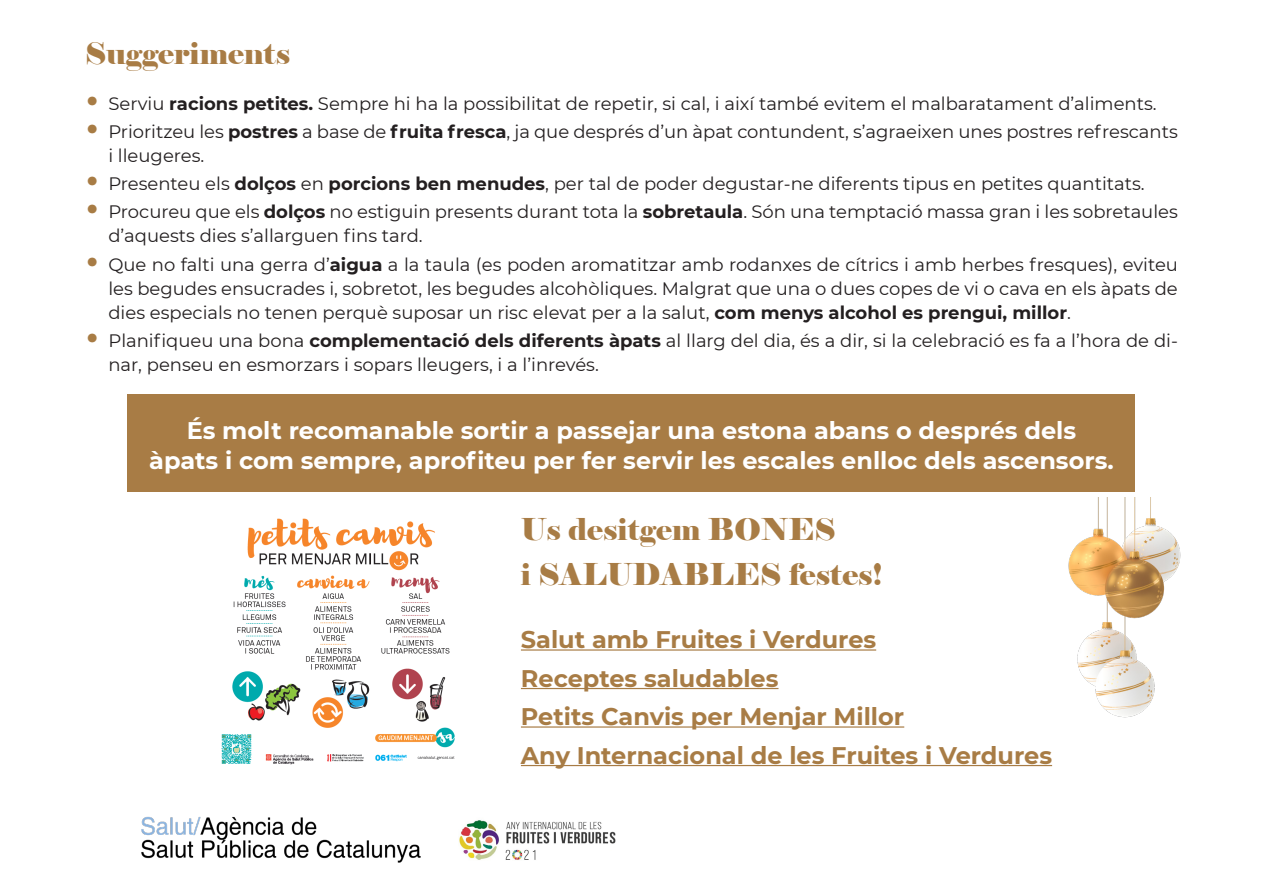
<style>
.page{position:relative;width:1263px;height:893px;background:#fff}
.page>*{position:absolute;margin:0;border:0;box-sizing:border-box;transform-origin:0 0}
.titol_1{font:30px/45px "Elephant";color:#a87c45}
.titol_1-2{font:700 24px/30px "Montserrat";color:#fff;text-align:center}
.texto{font:700 24px "Montserrat";color:#a87c45}
.texto-2{font:18px/24px "Montserrat";color:#231f20}
.s1{font-family:"DINOT";font-size:27px;color:#a87c45}
.s2{font-weight:700}
</style>
<div class="page">
<img style="left:221px;top:518px;width:234px;height:247px">
<div style="left:128px;top:394px;width:1007px;height:98px;background:#a87c45"></div>
<hr style="left:521px;top:649px;width:355px;height:2px;background:#a87c45">
<hr style="left:521px;top:688px;width:257px;height:1px;background:#a87c45">
<hr style="left:521px;top:726px;width:383px;height:2px;background:#a87c45">
<hr style="left:521px;top:765px;width:531px;height:1px;background:#a87c45">
<img style="left:1068px;top:498px;width:113px;height:220px">
<img style="left:141px;top:816px;width:280px;height:46px">
<img style="left:459px;top:820px;width:157px;height:40px">
<p class="titol_1" style="left:85px;top:31px;width:207px">Suggeriments</p>
<p class="texto-2" style="left:85px;top:91px;width:1073px"><span class="s1">•</span> Serviu <span class="s2">racions petites.</span> Sempre hi ha la possibilitat de repetir, si cal, i així també evitem el malbaratament d’aliments.</p>
<p class="texto-2" style="left:108px;top:119px;width:1071px;text-indent:-23px"><span class="s1">•</span> Prioritzeu les <span class="s2">postres</span> a base de <span class="s2">fruita fresca</span>, ja que després d’un àpat contundent, s’agraeixen unes postres refrescants i lleugeres.</p>
<p class="texto-2" style="left:85px;top:171px;width:1061px"><span class="s1">•</span> Presenteu els <span class="s2">dolços</span> en <span class="s2">porcions ben menudes</span>, per tal de poder degustar-ne diferents tipus en petites quantitats.</p>
<p class="texto-2" style="left:108px;top:199px;width:1071px;text-indent:-23px"><span class="s1">•</span> Procureu que els <span class="s2">dolços</span> no estiguin presents durant tota la <span class="s2">sobretaula</span>. Són una temptació massa gran i les sobretaules d’aquests dies s’allarguen fins tard.</p>
<p class="texto-2" style="left:108px;top:252px;width:1071px;text-align:justify;text-indent:-23px"><span class="s1">•</span> Que no falti una gerra d’<span class="s2">aigua</span> a la taula (es poden aromatitzar amb rodanxes de cítrics i amb herbes fresques), eviteu les begudes ensucrades i, sobretot, les begudes alcohòliques. Malgrat que una o dues copes de vi o cava en els àpats de dies especials no tenen perquè suposar un risc elevat per a la salut, <span class="s2">com menys alcohol es prengui, millor</span>.</p>
<p class="texto-2" style="left:108px;top:328px;width:1071px;text-indent:-23px"><span class="s1">•</span> Planifiqueu una bona <span class="s2">complementació dels diferents àpats</span> al llarg del dia, és a dir, si la celebració es fa a l’hora de di&shy;nar, penseu en esmorzars i sopars lleugers, i a l’inrevés.</p>
<p class="titol_1-2" style="left:149px;top:414px;width:966px">És molt recomanable sortir a passejar una estona abans o després dels àpats i com sempre, aprofiteu per fer servir les escales enlloc dels ascensors.</p>
<p class="titol_1" style="left:521px;top:508px;width:363px">Us desitgem BONES<br>i SALUDABLES festes!</p>
<p class="texto" style="left:521px;top:622px;width:357px">Salut amb Fruites i Verdures</p>
<p class="texto" style="left:521px;top:661px;width:259px">Receptes saludables</p>
<p class="texto" style="left:521px;top:699px;width:385px">Petits Canvis per Menjar Millor</p>
<p class="texto" style="left:521px;top:738px;width:533px">Any Internacional de les Fruites i Verdures</p>
</div>
